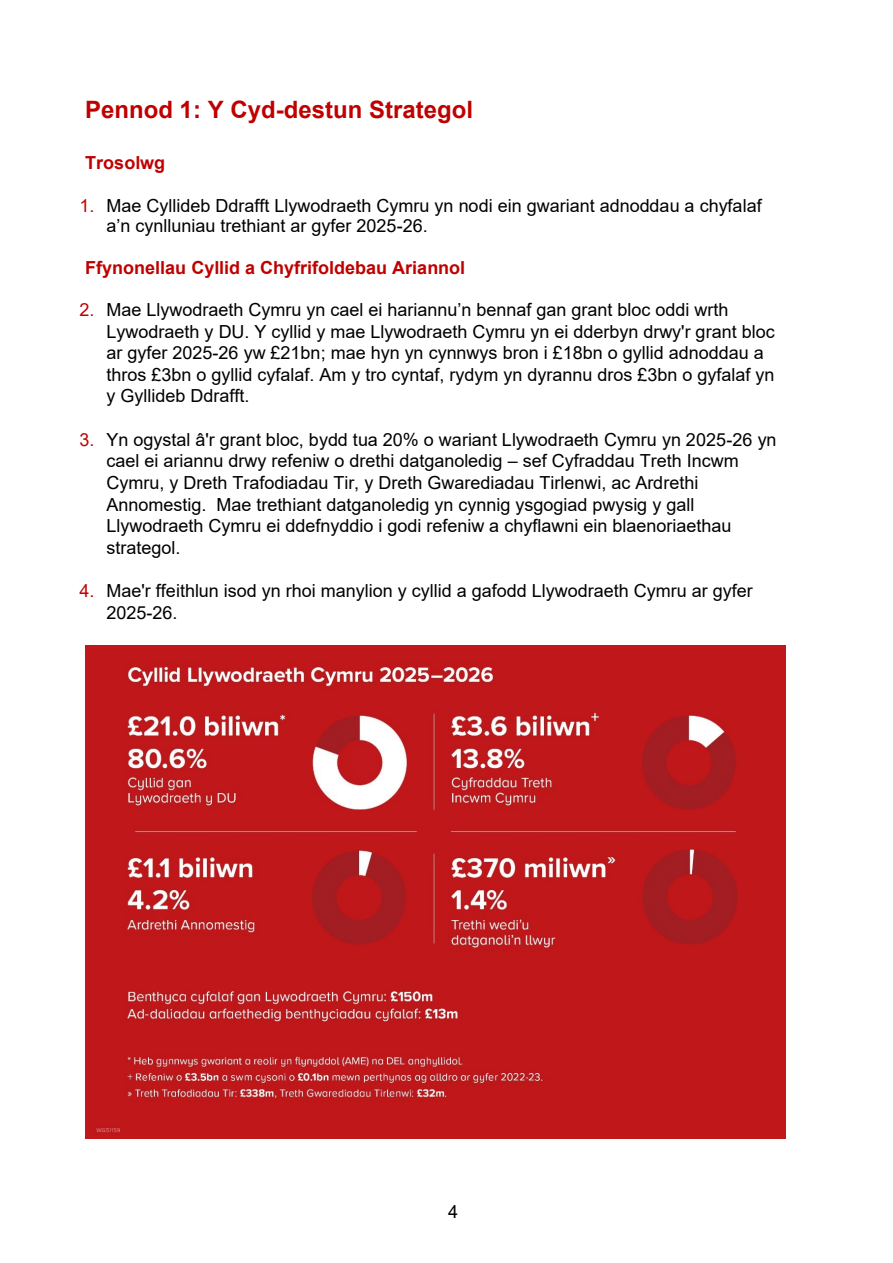
<style>
.page{position:relative;width:893px;height:1263px;background:#fff}
.page>*{position:absolute;margin:0;border:0;box-sizing:border-box;transform-origin:0 0}
.t1{font:700 24px "Arial";color:#c00000}
.t2{font:18px/21.6px "Arial";color:#000}
.t3{font:700 18px "Arial";color:#c00000}
.s1{color:#c00000}
</style>
<div class="page">
<img style="left:85px;top:645px;width:700px;height:494px">
<h1 class="t1" style="left:85px;top:97px;width:389px">Pennod 1: Y Cyd-destun Strategol</h1>
<h1 class="t3" style="left:85px;top:153px;width:82px">Trosolwg</h1>
<p class="t2" style="left:106px;top:195px;width:657px;line-height:20.7px;text-indent:-27px"><span class="s1">1.</span> Mae Cyllideb Ddrafft Llywodraeth Cymru yn nodi ein gwariant adnoddau a chyfalaf a’n cynlluniau trethiant ar gyfer 2025-26.</p>
<h1 class="t3" style="left:85px;top:257px;width:382px">Ffynonellau Cyllid a Chyfrifoldebau Ariannol</h1>
<p class="t2" style="left:106px;top:299px;width:670px;text-indent:-27px"><span class="s1">2.</span> Mae Llywodraeth Cymru yn cael ei hariannu’n bennaf gan grant bloc oddi wrth Lywodraeth y DU. Y cyllid y mae Llywodraeth Cymru yn ei dderbyn drwy'r grant bloc ar gyfer 2025-26 yw £21bn; mae hyn yn cynnwys bron i £18bn o gyllid adnoddau a thros £3bn o gyllid cyfalaf. Am y tro cyntaf, rydym yn dyrannu dros £3bn o gyfalaf yn y Gyllideb Ddrafft.</p>
<p class="t2" style="left:106px;top:429px;width:672px;text-indent:-27px"><span class="s1">3.</span> Yn ogystal â'r grant bloc, bydd tua 20% o wariant Llywodraeth Cymru yn 2025-26 yn cael ei ariannu drwy refeniw o drethi datganoledig – sef Cyfraddau Treth Incwm Cymru, y Dreth Trafodiadau Tir, y Dreth Gwarediadau Tirlenwi, ac Ardrethi Annomestig. Mae trethiant datganoledig yn cynnig ysgogiad pwysig y gall Llywodraeth Cymru ei ddefnyddio i godi refeniw a chyflawni ein blaenoriaethau strategol.</p>
<p class="t2" style="left:106px;top:580px;width:648px;text-indent:-27px"><span class="s1">4.</span> Mae'r ffeithlun isod yn rhoi manylion y cyllid a gafodd Llywodraeth Cymru ar gyfer<br>2025-26.</p>
<p class="t2" style="left:448px;top:1201px;width:12px">4</p>
</div>
